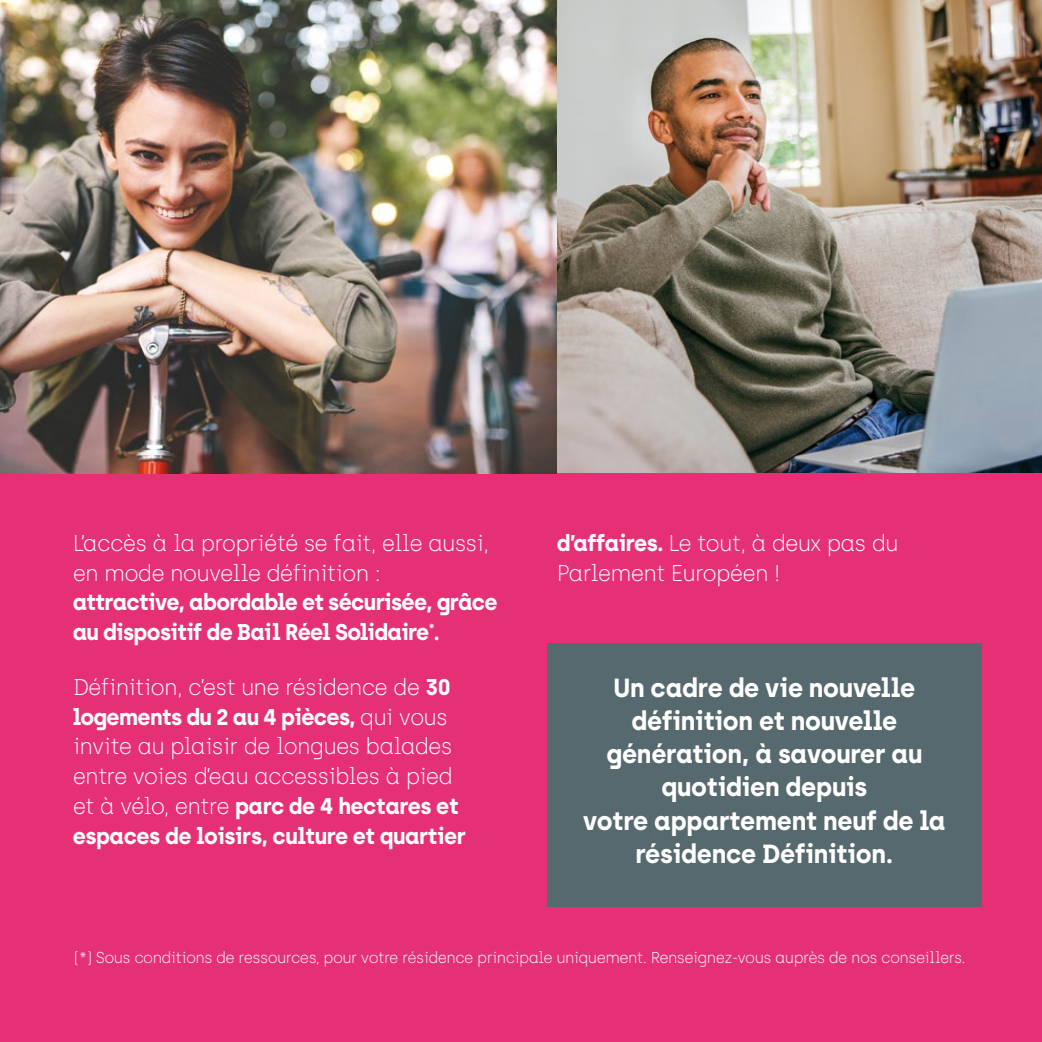
<style>
.page{position:relative;width:1042px;height:1042px;background:#fff}
.page>*{position:absolute;margin:0;border:0;box-sizing:border-box;transform-origin:0 0}
.t1{font:700 26.25px/33.2px "Archia";letter-spacing:-.01em;color:#fff;text-align:center;scale:.96 1}
.t2{font:100 22.75px/29.8px "Archia";letter-spacing:-.04em;color:#fff;scale:.96 1}
.t3{font:700 22.75px/29.8px "Archia";letter-spacing:-.03em;color:#fff;scale:.96 1}
.t4{font:100 15.75px "Archia";letter-spacing:-.04em;color:#fff;scale:.96 1}
.s1{font-weight:700}
</style>
<div class="page">
<img style="left:557px;top:0;width:485px;height:474px">
<div style="left:0;top:474px;width:1042px;height:568px;background:#e53076"></div>
<img style="left:0;top:0;width:557px;height:474px">
<div style="left:547px;top:644px;width:435px;height:263px;background:#55696e"></div>
<p class="t2" style="left:73px;top:528px;width:435px">L’accès à la propriété se fait, elle aussi, en mode nouvelle définition :</p>
<p class="t3" style="left:73px;top:587px;width:444px">attractive, abordable et sécurisée, grâce au dispositif de Bail Réel Solidaire<sup>*</sup>.</p>
<p class="t2" style="left:73px;top:672px;width:411px">Définition, c’est une résidence de <span class="s1">30 logements du 2 au 4 pièces,</span> qui vous invite au plaisir de longues balades entre voies d’eau accessibles à pied et à vélo, entre <span class="s1">parc de 4 hectares et espaces de loisirs, culture et quartier</span></p>
<p class="t2" style="left:557px;top:528px;width:358px"><span class="s1">d’affaires.</span> Le tout, à deux pas du<br>Parlement Européen !</p>
<p class="t1" style="left:583px;top:670px;width:379px">Un cadre de vie nouvelle définition et nouvelle génération, à savourer au quotidien depuis<br>votre appartement neuf de la résidence Définition.</p>
<p class="t4" style="left:74px;top:948px;width:930px">(*) Sous conditions de ressources, pour votre résidence principale uniquement. Renseignez-vous auprès de nos conseillers.</p>
</div>
